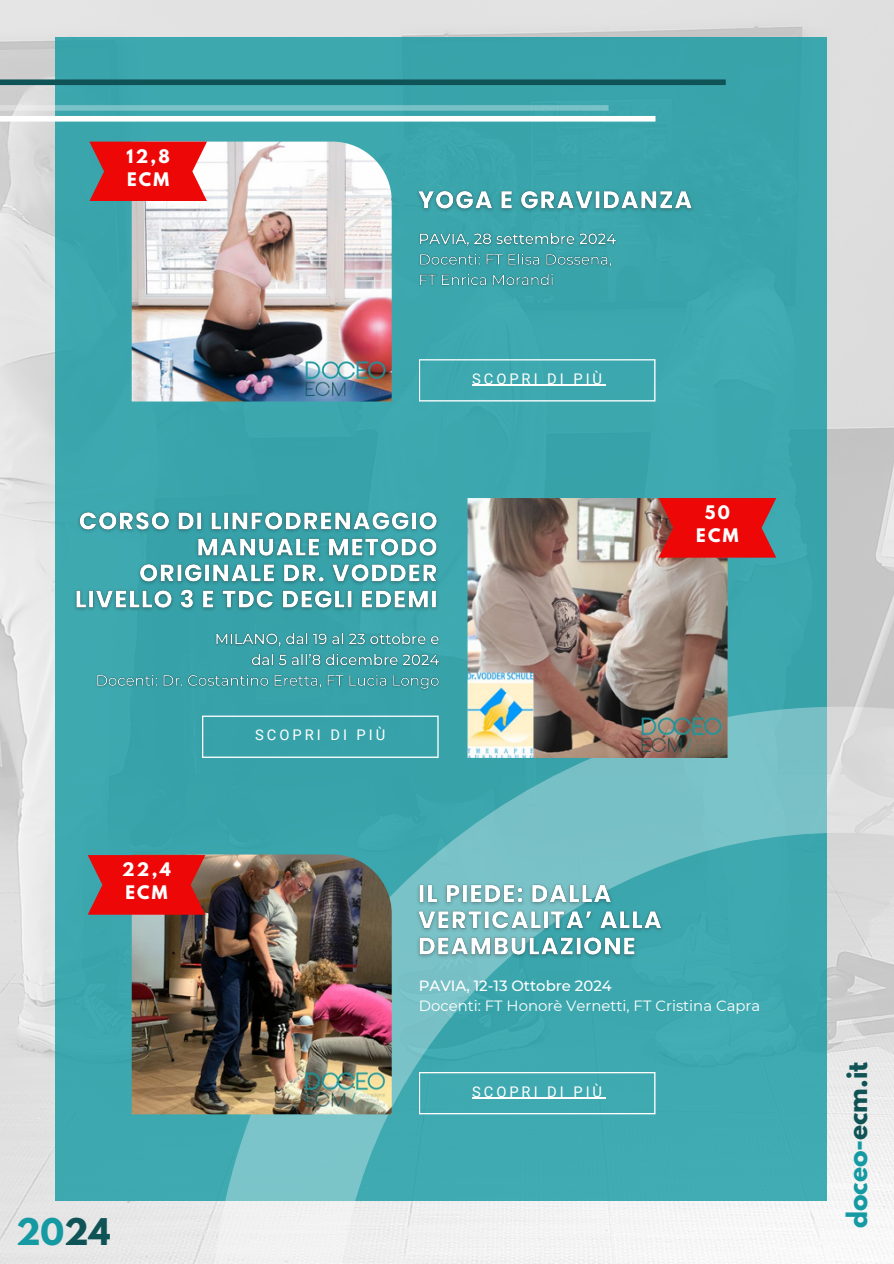
<style>
.page{position:relative;width:894px;height:1264px;background:#fff}
.page>*{position:absolute;margin:0;border:0;box-sizing:border-box;transform-origin:0 0}
.t1{font:700 32.55px "League Spartan";color:#159aa3}
.t2{font:700 24.9px "League Spartan";color:#159aa3}
.t3{font:700 16.5px/22.5px "League Spartan";letter-spacing:.135em;color:#fff}
.t4{font:14.85px "Montserrat";color:#fff}
.t5{font:500 14.85px "Montserrat";color:#fff}
.t6{font:14.7px "Roboto";letter-spacing:.2em;color:#fff}
.s1{color:#0f5356}
</style>
<div class="page">
<img style="left:0;top:0;width:893px;height:1263px">
<div style="left:55px;top:38px;width:771px;height:1162px;background:#3ca7ae"></div>
<img style="left:132px;top:142px;width:259px;height:259px">
<svg style="left:419px;top:359px;width:236px;height:42px"></svg>
<svg style="left:210px;top:706px;width:683px;height:557px"></svg>
<svg style="left:418px;top:1071px;width:237px;height:43px"></svg>
<img style="left:132px;top:854px;width:259px;height:260px">
<div style="left:0;top:79px;width:725px;height:6px;background:#0f5356"></div>
<img style="left:467px;top:498px;width:260px;height:260px">
<svg style="left:202px;top:715px;width:236px;height:43px"></svg>
<div style="left:0;top:116px;width:655px;height:6px;background:#fff"></div>
<svg style="left:0;top:105px;width:608px;height:6px;background:#7fc3c7"></svg>
<svg style="left:89px;top:142px;width:118px;height:59px;background:#e22021"></svg>
<svg style="left:658px;top:498px;width:118px;height:59px;background:#db1616"></svg>
<svg style="left:88px;top:855px;width:117px;height:59px;background:#da1615"></svg>
<img style="left:418px;top:190px;width:275px;height:22px">
<img style="left:419px;top:232px;width:198px;height:55px">
<hr style="left:472px;top:385px;width:133px;height:1px;background:#fff">
<img style="left:411px;top:878px;width:258px;height:85px">
<hr style="left:472px;top:1097px;width:133px;height:1px;background:#fff">
<img style="left:75px;top:511px;width:363px;height:100px">
<img style="left:97px;top:632px;width:343px;height:59px">
<p class="t3" style="left:126px;top:147px;width:45px">12,8<br>ECM</p>
<p class="t3" style="left:122px;top:860px;width:50px">22,4<br>ECM</p>
<h1 class="t1" style="left:16px;top:1215px;width:96px">20<span class="s1">24</span></h1>
<p class="t6" style="left:472px;top:370px;width:131px">SCOPRI DI PIÙ</p>
<p class="t6" style="left:255px;top:726px;width:131px">SCOPRI DI PIÙ</p>
<p class="t3" style="left:696px;top:503px;width:44px;text-align:center">50<br>ECM</p>
<p class="t5" style="left:418px;top:976px;width:194px">PAVIA, 12-13 Ottobre 2024</p>
<p class="t4" style="left:418px;top:996px;width:343px">Docenti: FT Honorè Vernetti, FT Cristina Capra</p>
<p class="t6" style="left:472px;top:1082px;width:131px">SCOPRI DI PIÙ</p>
<h2 class="t2" style="left:844px;top:1228px;width:168px;rotate:-90deg">doceo-<span class="s1">ecm.it</span></h2>
</div>
